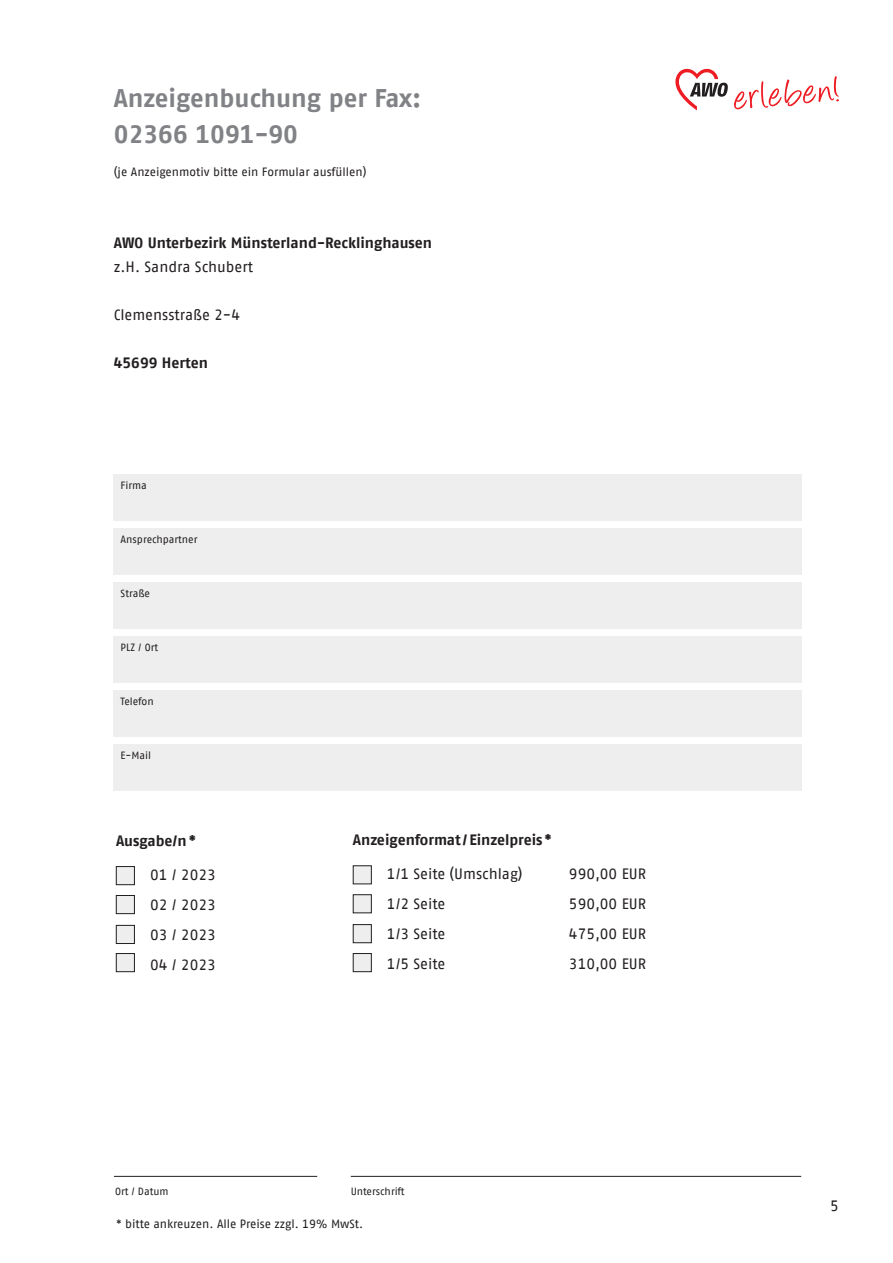
<style>
.page{position:relative;width:893px;height:1263px;background:#fff}
.page>*{position:absolute;margin:0;border:0;box-sizing:border-box;transform-origin:0 0}
.t1{font:700 25.5px/36px "AWO Fago Office";color:#808285}
.t2{font:15px/30px "AWO Fago Office";color:#231f20;text-align:justify}
.t3{font:700 15px "AWO Fago Office";color:#231f20}
.t4{font:12px "AWO Fago Office";color:#231f20}
.t5{font:10.5px "AWO Fago Office";color:#231f20}
</style>
<div class="page">
<div style="left:113px;top:474px;width:688px;height:46px;background:#eeeeef"></div>
<div style="left:113px;top:744px;width:688px;height:47px;background:#eeeeef"></div>
<div style="left:113px;top:528px;width:688px;height:46px;background:#eeeeef"></div>
<div style="left:113px;top:582px;width:688px;height:47px;background:#eeeeef"></div>
<div style="left:113px;top:636px;width:688px;height:47px;background:#eeeeef"></div>
<div style="left:113px;top:690px;width:688px;height:47px;background:#eeeeef"></div>
<div style="left:116px;top:866px;width:18px;height:19px;background:#eeeeef"></div>
<div style="left:116px;top:866px;width:19px;height:19px;border:1px solid #231f20"></div>
<div style="left:116px;top:895px;width:18px;height:19px;background:#eeeeef"></div>
<div style="left:116px;top:895px;width:19px;height:19px;border:1px solid #231f20"></div>
<div style="left:116px;top:925px;width:18px;height:18px;background:#eeeeef"></div>
<div style="left:116px;top:925px;width:19px;height:19px;border:1px solid #231f20"></div>
<div style="left:353px;top:866px;width:18px;height:18px;background:#eeeeef"></div>
<div style="left:353px;top:865px;width:19px;height:19px;border:1px solid #231f20"></div>
<div style="left:353px;top:895px;width:18px;height:18px;background:#eeeeef"></div>
<div style="left:353px;top:894px;width:19px;height:19px;border:1px solid #231f20"></div>
<div style="left:353px;top:924px;width:18px;height:19px;background:#eeeeef"></div>
<div style="left:353px;top:924px;width:19px;height:19px;border:1px solid #231f20"></div>
<div style="left:353px;top:953px;width:18px;height:19px;background:#eeeeef"></div>
<div style="left:353px;top:953px;width:19px;height:19px;border:1px solid #231f20"></div>
<hr style="left:351px;top:1176px;width:450px;height:1px;background:#231f20">
<svg style="left:734px;top:76px;width:105px;height:33px"></svg>
<svg style="left:675px;top:68px;width:53px;height:42px"></svg>
<hr style="left:114px;top:1176px;width:203px;height:1px;background:#231f20">
<div style="left:116px;top:953px;width:18px;height:19px;background:#eeeeef"></div>
<div style="left:116px;top:953px;width:19px;height:19px;border:1px solid #231f20"></div>
<h1 class="t1" style="left:114px;top:80px;width:309px">Anzeigenbuchung per Fax:<br>02366 1091-90</h1>
<p class="t4" style="left:114px;top:165px;width:254px">(je Anzeigenmotiv bitte ein Formular ausfüllen)</p>
<p class="t3" style="left:114px;top:234px;width:320px">AWO Unterbezirk Münsterland-Recklinghausen</p>
<p class="t2" style="left:114px;top:252px;width:141px">z.H. Sandra Schubert</p>
<p class="t2" style="left:114px;top:300px;width:128px">Clemensstraße 2-4</p>
<p class="t3" style="left:114px;top:354px;width:96px">45699 Herten</p>
<p class="t5" style="left:121px;top:479px;width:28px">Firma</p>
<p class="t5" style="left:121px;top:533px;width:78px">Ansprechpartner</p>
<p class="t5" style="left:121px;top:587px;width:31px">Straße</p>
<p class="t5" style="left:121px;top:641px;width:39px">PLZ / Ort</p>
<p class="t5" style="left:121px;top:695px;width:35px">Telefon</p>
<p class="t5" style="left:121px;top:749px;width:32px">E-Mail</p>
<p class="t3" style="left:116px;top:832px;width:81px">Ausgabe/n*</p>
<p class="t2" style="left:150px;top:859px;width:67px">01 / 2023<br>02 / 2023<br>03 / 2023<br>04 / 2023</p>
<p class="t5" style="left:115px;top:1185px;width:55px">Ort / Datum</p>
<p class="t3" style="left:353px;top:831px;width:200px">Anzeigenformat/ Einzelpreis *</p>
<p class="t2" style="left:387px;top:859px;width:137px">1/1 Seite (Umschlag)</p>
<p class="t2" style="left:569px;top:859px;width:78px">990,00 EUR</p>
<p class="t2" style="left:387px;top:889px;width:60px">1/2 Seite</p>
<p class="t2" style="left:569px;top:889px;width:78px">590,00 EUR</p>
<p class="t2" style="left:387px;top:919px;width:60px">1/3 Seite</p>
<p class="t2" style="left:569px;top:919px;width:78px">475,00 EUR</p>
<p class="t2" style="left:387px;top:949px;width:60px">1/5 Seite</p>
<p class="t2" style="left:569px;top:949px;width:78px">310,00 EUR</p>
<p class="t5" style="left:351px;top:1185px;width:55px">Unterschrift</p>
<p class="t4" style="left:116px;top:1217px;width:249px">* bitte ankreuzen. Alle Preise zzgl. 19% MwSt.</p>
<p class="t2" style="left:830px;top:1190px;width:10px">5</p>
</div>
